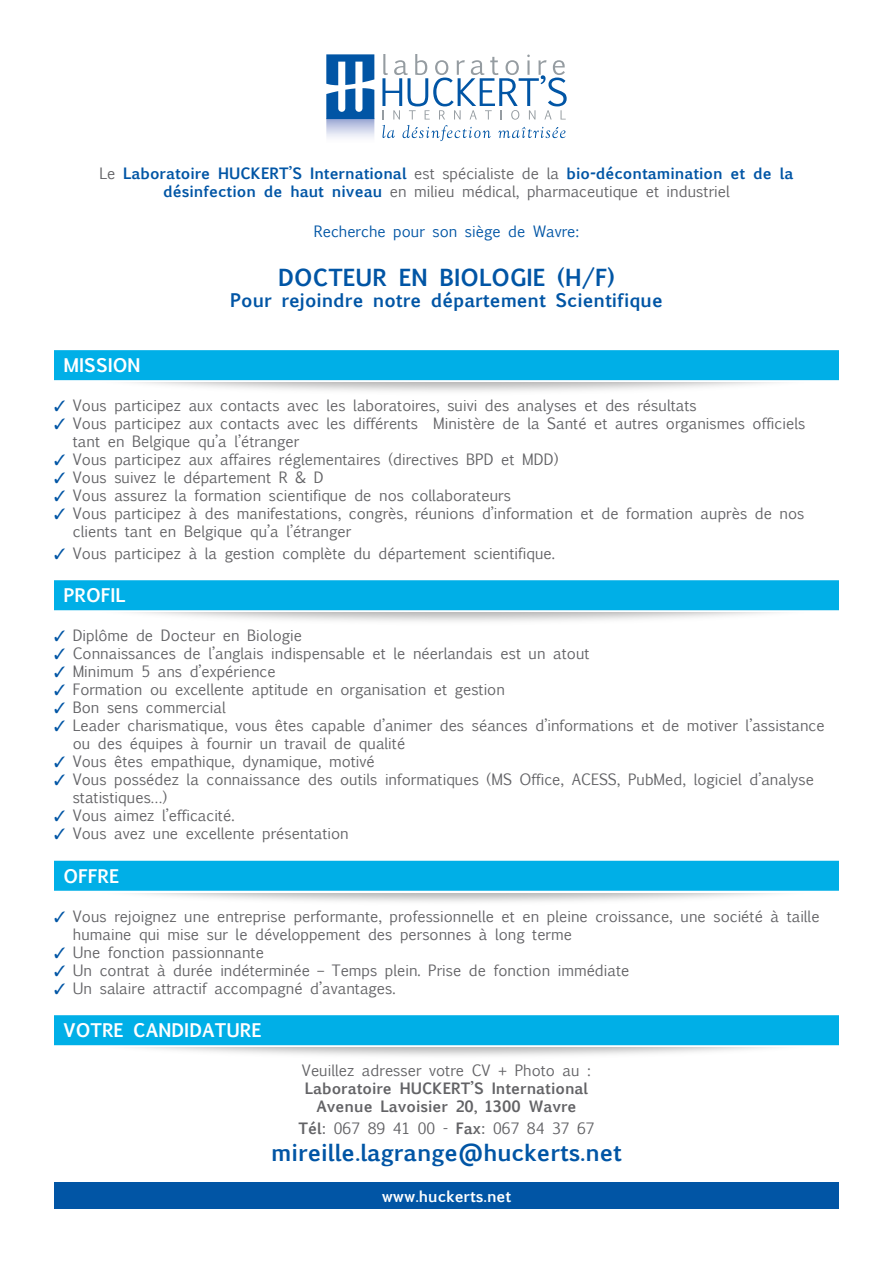
<style>
.page{position:relative;width:893px;height:1263px;background:#fff}
.page>*{position:absolute;margin:0;border:0;box-sizing:border-box;transform-origin:0 0}
.t1{font:700 22.5px "Euphemia UCAS";color:#0155a5}
.t2{font:700 18px "Euphemia UCAS";color:#0155a5}
.t3{font:700 18px "Euphemia UCAS";color:#fff}
.t4{font:15px/18px "Euphemia UCAS";color:#636366}
.t5{font:700 15px/18px "Euphemia UCAS";color:#0155a5;text-align:center}
.t6{font:700 15px/18px "Euphemia UCAS";color:#636366;text-align:center}
.t7{font:15px "Euphemia UCAS";color:#0155a5}
.t8{font:700 15px "Euphemia UCAS";color:#fff}
.s1{font-weight:400;color:#636366}
.s2{color:#0155a5}
.s3{font-weight:700}
</style>
<div class="page">
<div style="left:54px;top:350px;width:785px;height:30px;background:#00afe7"></div>
<div style="left:54px;top:580px;width:785px;height:30px;background:#00afe7"></div>
<div style="left:54px;top:861px;width:785px;height:30px;background:#00afe7"></div>
<div style="left:54px;top:1015px;width:785px;height:30px;background:#00afe7"></div>
<svg style="left:382px;top:54px;width:185px;height:87px"></svg>
<svg style="left:326px;top:54px;width:48px;height:84px"></svg>
<div style="left:54px;top:1182px;width:785px;height:27px;background:#0155a5"></div>
<p class="t5" style="left:100px;top:165px;width:695px"><span class="s1">Le</span> Laboratoire HUCKERT’S International <span class="s1">est spécialiste de la</span> bio-décontamination et de la désinfection de haut niveau <span class="s1">en milieu médical, pharmaceutique et industriel</span></p>
<p class="t7" style="left:314px;top:221px;width:267px">Recherche pour son siège de Wavre:</p>
<h1 class="t1" style="left:278px;top:260px;width:338px">DOCTEUR EN BIOLOGIE (H/F)</h1>
<p class="t2" style="left:230px;top:287px;width:434px">Pour rejoindre notre département Scientifique</p>
<p class="t3" style="left:63px;top:352px;width:27px">Mission</p>
<p class="t4" style="left:54px;top:397px;width:644px"><span class="s2">✓</span> Vous participez aux contacts avec les laboratoires, suivi des analyses et des résultats</p>
<p class="t4" style="left:73px;top:415px;width:734px;text-indent:-19px"><span class="s2">✓</span> Vous participez aux contacts avec les différents Ministère de la Santé et autres organismes officiels tant en Belgique qu’a l’étranger</p>
<p class="t4" style="left:54px;top:451px;width:506px"><span class="s2">✓</span> Vous participez aux affaires réglementaires (directives BPD et MDD)</p>
<p class="t4" style="left:54px;top:469px;width:271px"><span class="s2">✓</span> Vous suivez le département R &amp; D</p>
<p class="t4" style="left:54px;top:487px;width:458px"><span class="s2">✓</span> Vous assurez la formation scientifique de nos collaborateurs</p>
<p class="t4" style="left:73px;top:505px;width:733px;text-indent:-19px"><span class="s2">✓</span> Vous participez à des manifestations, congrès, réunions d’information et de formation auprès de nos clients tant en Belgique qu’a l’étranger</p>
<p class="t4" style="left:54px;top:544px;width:502px"><span class="s2">✓</span> Vous participez à la gestion complète du département scientifique.</p>
<p class="t3" style="left:63px;top:582px;width:22px">Profil</p>
<p class="t4" style="left:54px;top:627px;width:249px"><span class="s2">✓</span> Diplôme de Docteur en Biologie</p>
<p class="t4" style="left:54px;top:645px;width:537px"><span class="s2">✓</span> Connaissances de l’anglais indispensable et le néerlandais est un atout</p>
<p class="t4" style="left:54px;top:663px;width:223px"><span class="s2">✓</span> Minimum 5 ans d’expérience</p>
<p class="t4" style="left:54px;top:681px;width:452px"><span class="s2">✓</span> Formation ou excellente aptitude en organisation et gestion</p>
<p class="t4" style="left:54px;top:699px;width:173px"><span class="s2">✓</span> Bon sens commercial</p>
<p class="t4" style="left:73px;top:717px;width:753px;text-indent:-19px"><span class="s2">✓</span> Leader charismatique, vous êtes capable d’animer des séances d’informations et de motiver l’assistance ou des équipes à fournir un travail de qualité</p>
<p class="t4" style="left:54px;top:753px;width:322px"><span class="s2">✓</span> Vous êtes empathique, dynamique, motivé</p>
<p class="t4" style="left:73px;top:771px;width:743px;text-indent:-19px"><span class="s2">✓</span> Vous possédez la connaissance des outils informatiques (MS Office, ACESS, PubMed, logiciel d’analyse statistiques…)</p>
<p class="t4" style="left:54px;top:807px;width:182px"><span class="s2">✓</span> Vous aimez l’efficacité.</p>
<p class="t4" style="left:54px;top:825px;width:296px"><span class="s2">✓</span> Vous avez une excellente présentation</p>
<p class="t3" style="left:63px;top:862px;width:26px">Offre</p>
<p class="t4" style="left:73px;top:907px;width:748px;text-indent:-19px"><span class="s2">✓</span> Vous rejoignez une entreprise performante, professionnelle et en pleine croissance, une société à taille humaine qui mise sur le développement des personnes à long terme</p>
<p class="t4" style="left:54px;top:943px;width:211px"><span class="s2">✓</span> Une fonction passionnante</p>
<p class="t4" style="left:54px;top:961px;width:577px"><span class="s2">✓</span> Un contrat à durée indéterminée – Temps plein. Prise de fonction immédiate</p>
<p class="t4" style="left:54px;top:979px;width:343px"><span class="s2">✓</span> Un salaire attractif accompagné d’avantages.</p>
<p class="t3" style="left:63px;top:1017px;width:25px">Votre</p>
<p class="t3" style="left:133px;top:1017px;width:37px">candid</p>
<p class="t3" style="left:202px;top:1017px;width:26px">ature</p>
<p class="t4" style="left:302px;top:1062px;width:291px">Veuillez adresser votre CV + Photo au :</p>
<p class="t6" style="left:305px;top:1079px;width:285px">Laboratoire HUCKERT’S International<br>Avenue Lavoisier 20, 1300 Wavre</p>
<p class="t4" style="left:298px;top:1119px;width:298px"><span class="s3">Tél:</span> 067 89 41 00 - <span class="s3">Fax:</span> 067 84 37 67</p>
<h1 class="t1" style="left:271px;top:1135px;width:352px">mireille.lagrange@huckerts.net</h1>
<p class="t8" style="left:382px;top:1184px;width:131px">www.huckerts.net</p>
</div>
